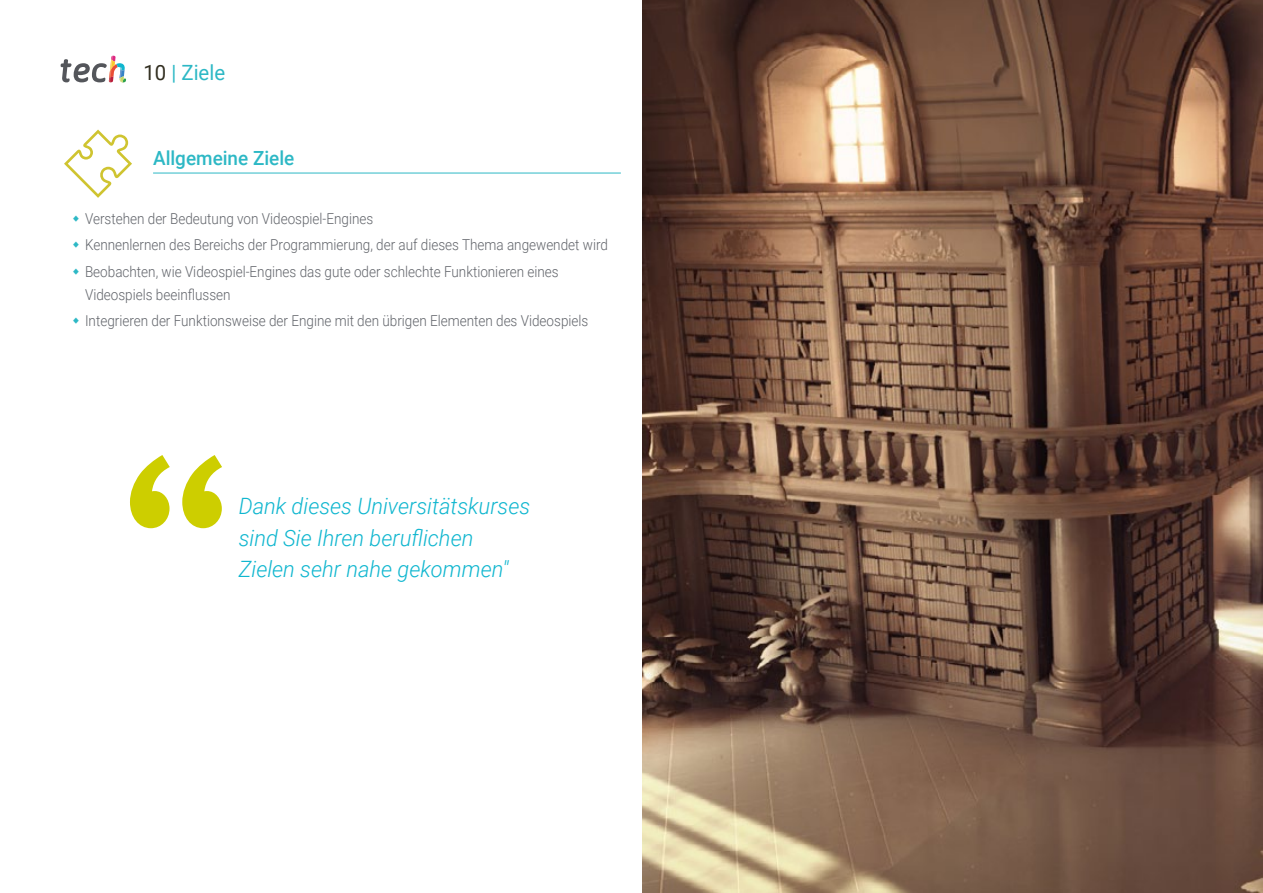
<style>
.page{position:relative;width:1263px;height:893px;background:#fff}
.page>*{position:absolute;margin:0;border:0;box-sizing:border-box;transform-origin:0 0}
.t1{font:italic 300 22.5px/31.5px "Roboto";color:#0fb6cf}
.t2{font:21px "Roboto";color:#2db8c5}
.t3{font:500 19.5px "Roboto";color:#2db8c5}
.t4{font:300 15px/26.7px "Roboto";color:#61646a;scale:.9 1}
.s1{color:#312e20}
</style>
<div class="page">
<hr style="left:153px;top:173px;width:468px;height:1px;background:#2db8c5">
<svg style="left:64px;top:130px;width:68px;height:68px"></svg>
<svg style="left:61px;top:56px;width:65px;height:27px"></svg>
<svg style="left:130px;top:455px;width:92px;height:73px"></svg>
<img style="left:642px;top:0;width:621px;height:893px">
<h2 class="t2" style="left:144px;top:57px;width:83px"><span class="s1">10</span> | Ziele</h2>
<h3 class="t3" style="left:153px;top:144px;width:143px">Allgemeine Ziele</h3>
<p class="t4" style="left:85px;top:204px;width:582px">Verstehen der Bedeutung von Videospiel-Engines<br>Kennenlernen des Bereichs der Programmierung, der auf dieses Thema angewendet wird<br>Beobachten, wie Videospiel-Engines das gute oder schlechte Funktionieren eines</p>
<p class="t4" style="left:85px;top:280px;width:561px">Videospiels beeinflussen<br>Integrieren der Funktionsweise der Engine mit den übrigen Elementen des Videospiels</p>
<h1 class="t1" style="left:239px;top:490px;width:293px">Dank dieses Universitätskurses sind Sie Ihren beruflichen<br>Zielen sehr nahe gekommen"</h1>
</div>
